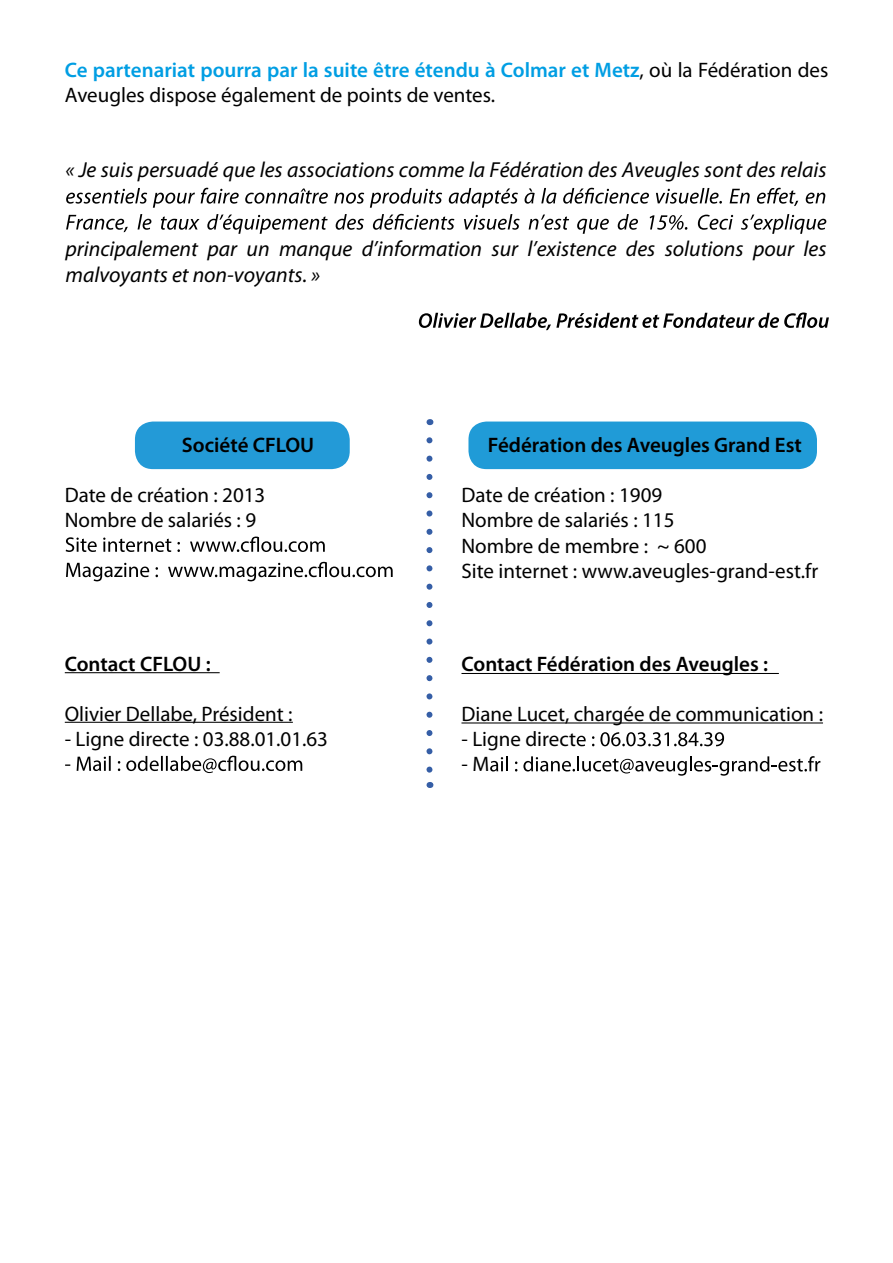
<style>
.page{position:relative;width:893px;height:1263px;background:#fff}
.page>*{position:absolute;margin:0;border:0;box-sizing:border-box;transform-origin:0 0}
.t1{font:italic 21.75px/26.1px "Myriad Pro";color:#000}
.t2{font:21px/25.2px "Myriad Pro";color:#000}
.t3{font:600 21px "Myriad Pro";color:#000}
.s1{font-weight:600;color:#009ee3}
</style>
<div class="page">
<div style="left:468px;top:421px;width:349px;height:48px;background:#209bd7;border-radius:18px"></div>
<div style="left:135px;top:421px;width:215px;height:48px;background:#239ad7;border-radius:18px"></div>
<svg style="left:419px;top:312px;width:410px;height:18px"></svg>
<svg style="left:66px;top:537px;width:259px;height:15px"></svg>
<svg style="left:66px;top:562px;width:327px;height:19px"></svg>
<hr style="left:65px;top:672px;width:155px;height:1px;background:#000">
<hr style="left:65px;top:722px;width:228px;height:1px;background:#000">
<svg style="left:426px;top:440px;width:6px;height:333px"></svg>
<hr style="left:461px;top:673px;width:318px;height:1px;background:#000">
<hr style="left:461px;top:722px;width:362px;height:1px;background:#000">
<svg style="left:577px;top:736px;width:9px;height:10px"></svg>
<svg style="left:592px;top:736px;width:2px;height:10px"></svg>
<svg style="left:600px;top:732px;width:124px;height:14px"></svg>
<svg style="left:490px;top:756px;width:18px;height:15px"></svg>
<svg style="left:515px;top:761px;width:2px;height:10px"></svg>
<svg style="left:523px;top:756px;width:297px;height:20px"></svg>
<svg style="left:66px;top:188px;width:759px;height:20px"></svg>
<svg style="left:66px;top:214px;width:760px;height:20px"></svg>
<svg style="left:65px;top:756px;width:237px;height:17px"></svg>
<p class="t2" style="left:65px;top:57px;width:765px"><span class="s1">Ce partenariat pourra par la suite être étendu à Colmar et Metz</span>, où la Fédération des<br>Aveugles dispose également de points de ventes.</p>
<p class="t1" style="left:65px;top:157px;width:763px">« Je suis persuadé que les associations comme la Fédération des Aveugles sont des relais</p>
<p class="t1" style="left:65px;top:235px;width:763px">principalement par un manque d’information sur l’existence des solutions pour les malvoyants et non-voyants. »</p>
<p class="t3" style="left:182px;top:431px;width:134px">Société CFLOU</p>
<p class="t2" style="left:65px;top:482px;width:202px">Date de création : 2013<br>Nombre de salariés : 9</p>
<p class="t3" style="left:65px;top:651px;width:147px">Contact CFLOU :</p>
<p class="t2" style="left:65px;top:701px;width:229px">Olivier Dellabe, Président :</p>
<p class="t2" style="left:65px;top:726px;width:265px">- Ligne directe : 03.88.01.01.63</p>
<p class="t3" style="left:488px;top:431px;width:315px">Fédération des Aveugles Grand Est</p>
<p class="t2" style="left:461px;top:482px;width:358px">Date de création : 1909<br>Nombre de salariés : 115<br>Nombre de membre : ~ 600<br>Site internet : www.aveugles-grand-est.fr</p>
<p class="t3" style="left:461px;top:651px;width:308px">Contact Fédération des Aveugles :</p>
<p class="t2" style="left:461px;top:701px;width:363px">Diane Lucet, chargée de communication :</p>
<p class="t2" style="left:461px;top:726px;width:116px">- Ligne direct</p>
<p class="t2" style="left:461px;top:751px;width:29px">- M</p>
</div>
